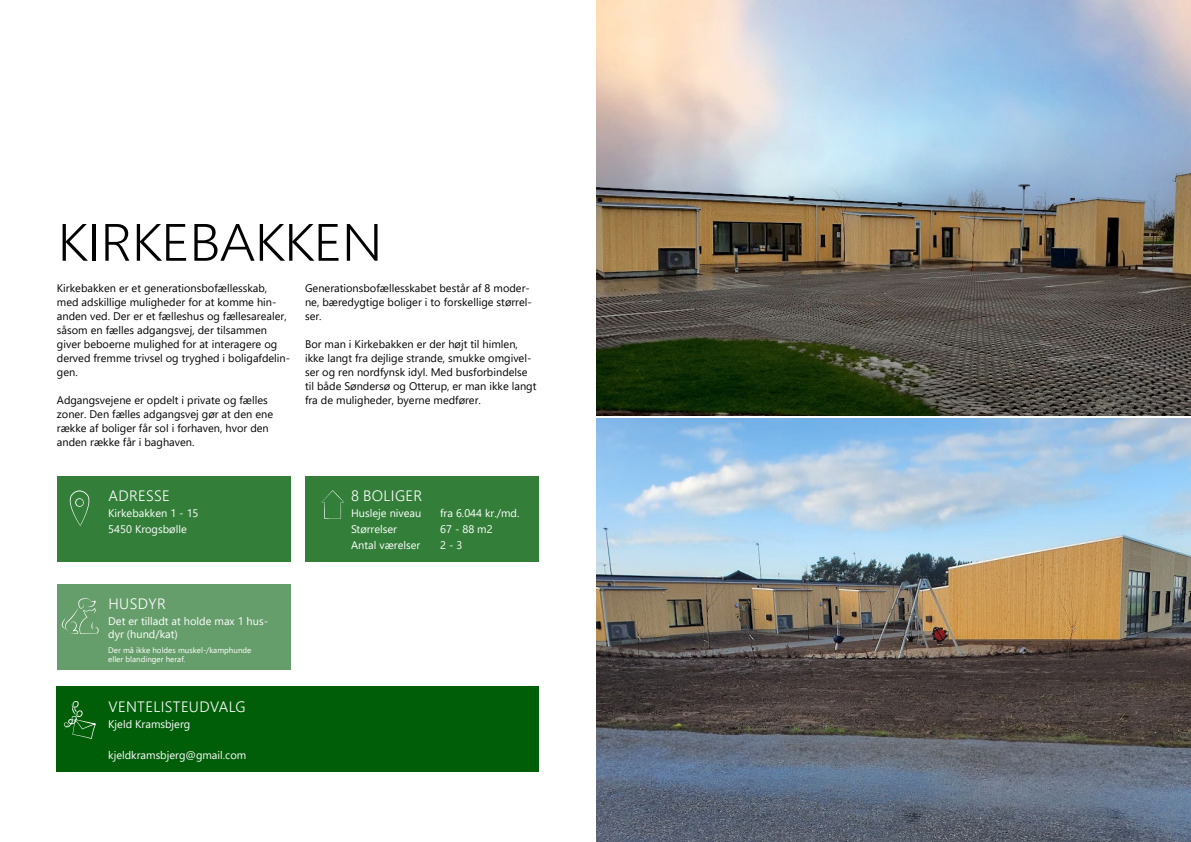
<style>
.page{position:relative;width:1191px;height:842px;background:#fff}
.page>*{position:absolute;margin:0;border:0;box-sizing:border-box;transform-origin:0 0}
.t1{font:300 70px "Segoe UI";letter-spacing:-.03em;color:#020203}
.t2{font:300 15px "Segoe UI";letter-spacing:.025em;color:#fff}
.t3{font:11px/14px "Segoe UI";color:#000}
.t4{font:11px/15.8px "Segoe UI";color:#fff}
.t5{font:8px/9px "Segoe UI";color:#fff}
</style>
<div class="page">
<div style="left:57px;top:476px;width:234px;height:85px;background:#337e39"></div>
<div style="left:57px;top:584px;width:234px;height:85px;background:#669e6b"></div>
<div style="left:57px;top:687px;width:482px;height:85px;background:#005e08"></div>
<div style="left:305px;top:476px;width:234px;height:85px;background:#337e39"></div>
<svg style="left:322px;top:490px;width:22px;height:29px"></svg>
<svg style="left:70px;top:490px;width:19px;height:36px"></svg>
<svg style="left:62px;top:598px;width:37px;height:36px"></svg>
<svg style="left:63px;top:701px;width:33px;height:38px"></svg>
<img style="left:596px;top:0;width:595px;height:415px">
<img style="left:596px;top:418px;width:595px;height:424px">
<h1 class="t1" style="left:56px;top:170px;width:329px">kirkebakken</h1>
<p class="t3" style="left:57px;top:280px;width:235px">Kirkebakken er et generationsbofællesskab, med adskillige muligheder for at komme hin&shy;anden ved. Der er et fælleshus og fællesarealer, såsom en fælles adgangsvej, der tilsammen giver beboerne mulighed for at interagere og derved fremme trivsel og tryghed i boligafdelin&shy;gen.</p>
<p class="t3" style="left:57px;top:392px;width:218px">Adgangsvejene er opdelt i private og fælles zoner. Den fælles adgangsvej gør at den ene række af boliger får sol i forhaven, hvor den anden række får i baghaven.</p>
<p class="t3" style="left:305px;top:280px;width:228px">Generationsbofællesskabet består af 8 moder&shy;ne, bæredygtige boliger i to forskellige størrel&shy;ser.</p>
<p class="t3" style="left:305px;top:336px;width:233px">Bor man i Kirkebakken er der højt til himlen, ikke langt fra dejlige strande, smukke omgivel&shy;ser og ren nordfynsk idyl. Med busforbindelse til både Søndersø og Otterup, er man ikke langt fra de muligheder, byerne medfører.</p>
<h2 class="t2" style="left:108px;top:482px;width:63px">ADRESSE</h2>
<p class="t4" style="left:108px;top:504px;width:92px">Kirkebakken 1 - 15<br>5450 Krogsbølle</p>
<h2 class="t2" style="left:108px;top:590px;width:59px">HUSDYR</h2>
<p class="t4" style="left:108px;top:613px;width:161px;line-height:13px">Det er tilladt at holde max 1 hus&shy;dyr (hund/kat)</p>
<p class="t5" style="left:108px;top:644px;width:145px">Der må ikke holdes muskel-/kamphunde eller blandinger heraf.</p>
<h2 class="t2" style="left:108px;top:692px;width:139px">VENTELISTEUDVALG</h2>
<p class="t4" style="left:108px;top:715px;width:84px">Kjeld Kramsbjerg</p>
<p class="t4" style="left:108px;top:747px;width:140px">kjeldkramsbjerg@gmail.com</p>
<h2 class="t2" style="left:351px;top:482px;width:72px">8 BOLIGER</h2>
<p class="t4" style="left:351px;top:504px;width:72px">Husleje niveau</p>
<p class="t4" style="left:440px;top:504px;width:81px">fra 6.044 kr./md.</p>
<p class="t4" style="left:351px;top:520px;width:47px">Størrelser</p>
<p class="t4" style="left:440px;top:520px;width:54px">67 - 88 m2</p>
<p class="t4" style="left:351px;top:536px;width:71px">Antal værelser</p>
<p class="t4" style="left:440px;top:536px;width:24px">2 - 3</p>
</div>
